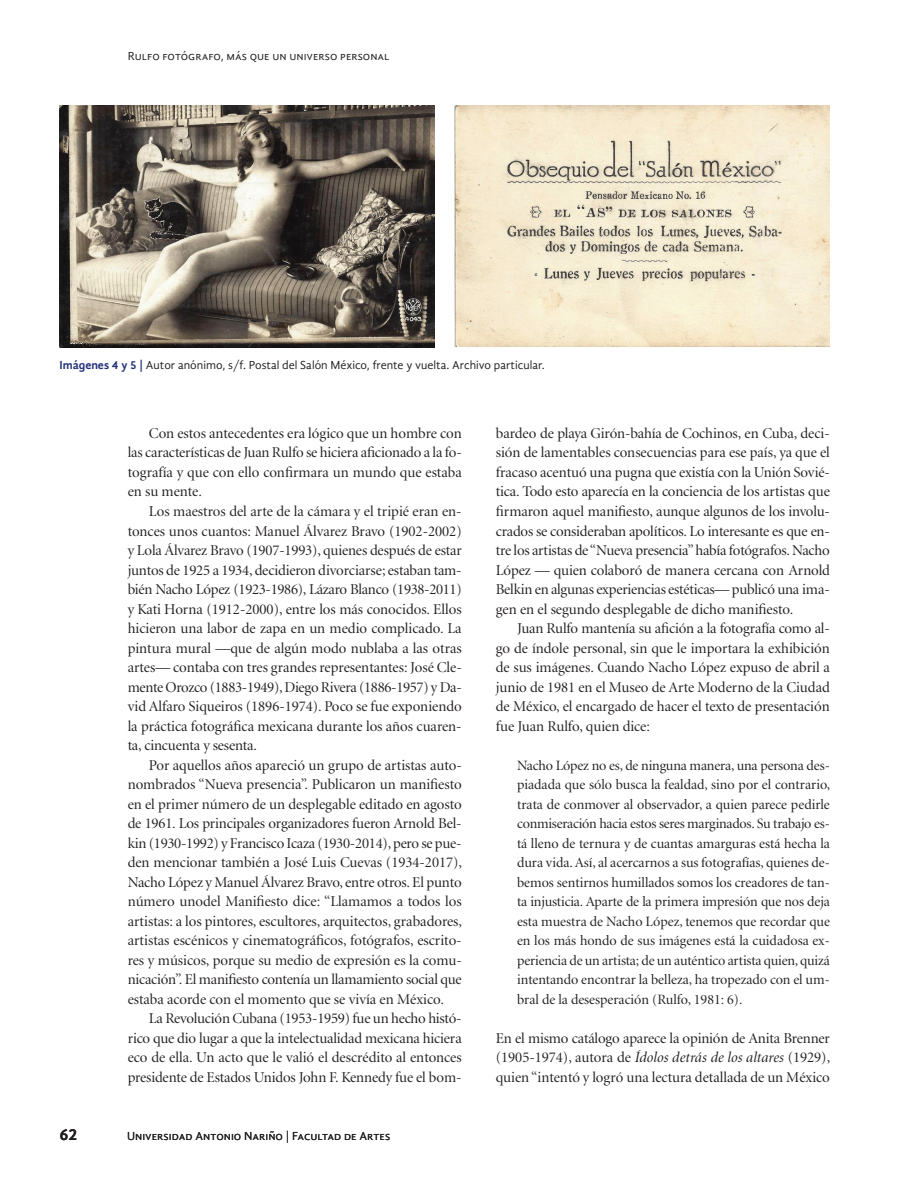
<style>
.page{position:relative;width:915px;height:1191px;background:#fff}
.page>*{position:absolute;margin:0;border:0;box-sizing:border-box;transform-origin:0 0}
.t1{font:700 16.5px "Gandhi Sans";color:#231f20}
.t2{font:15px/19.5px "Minion Display";letter-spacing:-.005em;color:#231f20}
.t3{font:14.25px/19.5px "Minion Display";color:#231f20}
.t4{font:12px "Gandhi Sans";color:#231f20}
.s1{font-weight:700;color:#243279}
.s2{font-style:italic}
</style>
<div class="page">
<img style="left:60px;top:106px;width:374px;height:241px">
<img style="left:454px;top:106px;width:375px;height:241px">
<p class="t4" style="left:128px;top:49px;width:263px">Rulfo fotógrafo, más que un universo personal</p>
<p class="t4" style="left:60px;top:358px;width:486px"><span class="s1">Imágenes 4 y 5 |</span> Autor anónimo, s/f. Postal del Salón México, frente y vuelta. Archivo particular.</p>
<p class="t2" style="left:128px;top:424px;width:335px;text-align:justify;text-indent:21px">Con estos antecedentes era lógico que un hombre con las características de Juan Rulfo se hiciera aficionado a la fo&shy;tografía y que con ello confirmara un mundo que estaba en su mente.</p>
<p class="t2" style="left:128px;top:502px;width:335px;text-indent:21px">Los maestros del arte de la cámara y el tripié eran en&shy;tonces unos cuantos: Manuel Álvarez Bravo (1902-2002) y Lola Álvarez Bravo (1907-1993), quienes después de estar juntos de 1925 a 1934, decidieron divorciarse; estaban tam&shy;bién Nacho López (1923-1986), Lázaro Blanco (1938-2011) y Kati Horna (1912-2000), entre los más conocidos. Ellos hicieron una labor de zapa en un medio complicado. La pintura mural —que de algún modo nublaba a las otras artes— contaba con tres grandes representantes: José Cle&shy;mente Orozco (1883-1949), Diego Rivera (1886-1957) y Da&shy;vid Alfaro Siqueiros (1896-1974). Poco se fue exponiendo la práctica fotográfica mexicana durante los años cuaren&shy;ta, cincuenta y sesenta.</p>
<p class="t2" style="left:128px;top:755px;width:336px;text-indent:21px">Por aquellos años apareció un grupo de artistas auto&shy;nombrados “Nueva presencia”. Publicaron un manifiesto en el primer número de un desplegable editado en agosto de 1961. Los principales organizadores fueron Arnold Bel&shy;kin (1930-1992) y Francisco Icaza (1930-2014), pero se pue&shy;den mencionar también a José Luis Cuevas (1934-2017), Nacho López y Manuel Álvarez Bravo, entre otros. El punto número unodel Manifiesto dice: “Llamamos a todos los artistas: a los pintores, escultores, arquitectos, grabadores, artistas escénicos y cinematográficos, fotógrafos, escrito&shy;res y músicos, porque su medio de expresión es la comu&shy;nicación”. El manifiesto contenía un llamamiento social que estaba acorde con el momento que se vivía en México.</p>
<p class="t2" style="left:128px;top:1009px;width:335px;text-indent:21px">La Revolución Cubana (1953-1959) fue un hecho histó&shy;rico que dio lugar a que la intelectualidad mexicana hiciera eco de ella. Un acto que le valió el descrédito al entonces presidente de Estados Unidos John F. Kennedy fue el bom-</p>
<p class="t1" style="left:60px;top:1125px;width:20px">62</p>
<p class="t4" style="left:127px;top:1129px;width:264px">Universidad Antonio Nariño | Facultad de Artes</p>
<p class="t2" style="left:495px;top:424px;width:335px;text-align:justify">bardeo de playa Girón-bahía de Cochinos, en Cuba, deci&shy;sión de lamentables consecuencias para ese país, ya que el fracaso acentuó una pugna que existía con la Unión Sovié&shy;tica. Todo esto aparecía en la conciencia de los artistas que firmaron aquel manifiesto, aunque algunos de los involu&shy;crados se consideraban apolíticos. Lo interesante es que en&shy;tre los artistas de “Nueva presencia” había fotógrafos. Nacho López — quien colaboró de manera cercana con Arnold Belkin en algunas experiencias estéticas— publicó una ima&shy;gen en el segundo desplegable de dicho manifiesto.</p>
<p class="t2" style="left:495px;top:619px;width:335px;text-indent:21px">Juan Rulfo mantenía su afición a la fotografía como al&shy;go de índole personal, sin que le importara la exhibición de sus imágenes. Cuando Nacho López expuso de abril a junio de 1981 en el Museo de Arte Moderno de la Ciudad de México, el encargado de hacer el texto de presentación fue Juan Rulfo, quien dice:</p>
<p class="t3" style="left:517px;top:756px;width:314px">Nacho López no es, de ninguna manera, una persona des&shy;piadada que sólo busca la fealdad, sino por el contrario, trata de conmover al observador, a quien parece pedirle conmiseración hacia estos seres marginados. Su trabajo es&shy;tá lleno de ternura y de cuantas amarguras está hecha la dura vida. Así, al acercarnos a sus fotografías, quienes de&shy;bemos sentirnos humillados somos los creadores de tan&shy;ta injusticia. Aparte de la primera impresión que nos deja esta muestra de Nacho López, tenemos que recordar que en los más hondo de sus imágenes está la cuidadosa ex&shy;periencia de un artista; de un auténtico artista quien, quizá intentando encontrar la belleza, ha tropezado con el um&shy;bral de la desesperación (Rulfo, 1981: 6).</p>
<p class="t2" style="left:495px;top:1028px;width:336px;text-align:justify">En el mismo catálogo aparece la opinión de Anita Brenner (1905-1974), autora de <span class="s2">Ídolos detrás de los altares</span> (1929), quien “intentó y logró una lectura detallada de un México</p>
</div>
